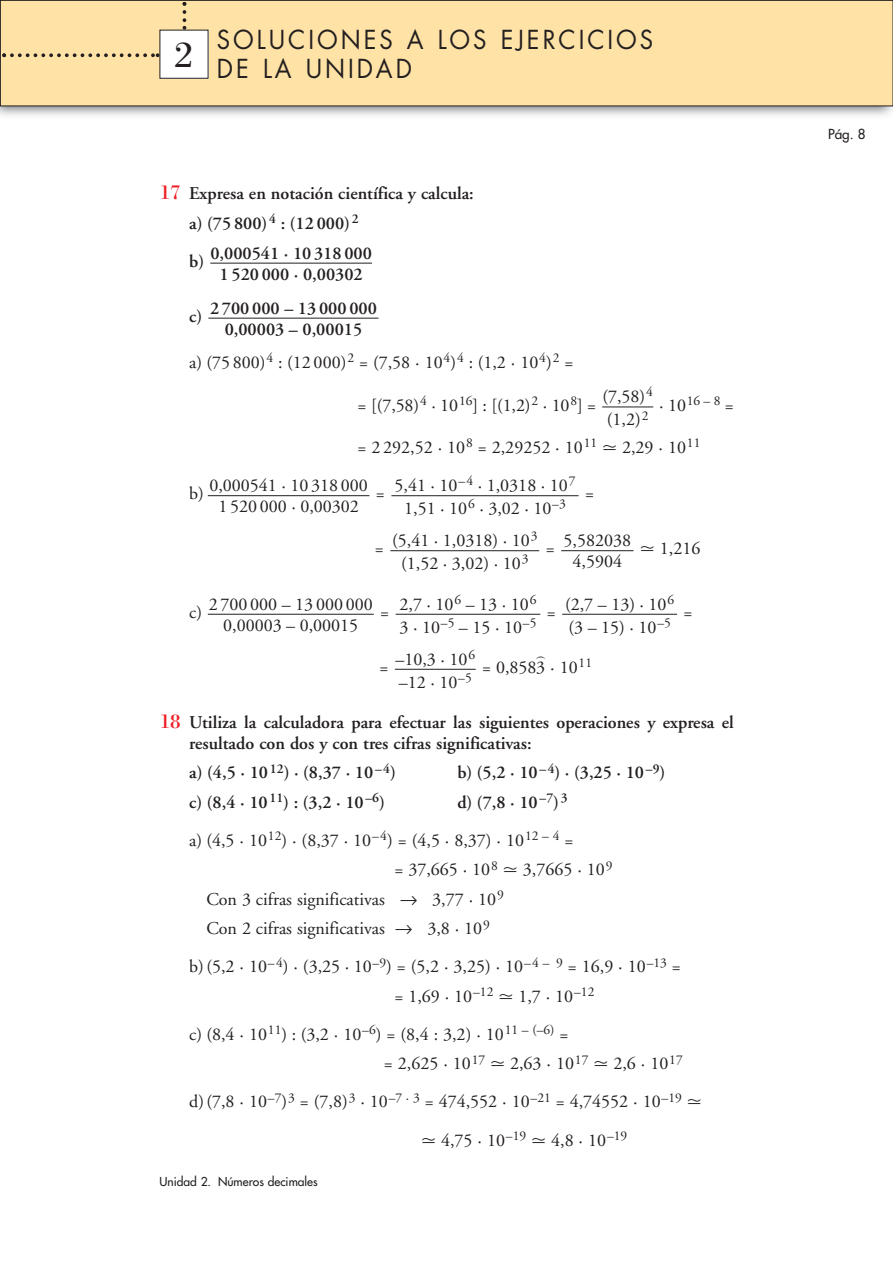
<style>
.page{position:relative;width:893px;height:1263px;background:#fff}
.page>*{position:absolute;margin:0;border:0;box-sizing:border-box;transform-origin:0 0}
.t1{font:37.5px "Bodoni";color:#231f20}
.t2{font:25.5px/28.5px "Futura";letter-spacing:.125em;color:#231f20;scale:.94 1}
.t3{font:21px "MT Extra";color:#231f20}
.t4{font:18px/23.1px "Adobe Garamond";color:#231f20}
.t5{font:600 18px/21px "Adobe Garamond";color:#231f20}
.t6{font:13.5px "Futura";color:#231f20}
.t7{font:12px "Futura";color:#231f20}
.s1{font-family:"Bodoni";font-weight:400;font-size:21px;color:#ee1d23}
.s2{font-family:"European Pi Two"}
.s3{font-weight:600}
</style>
<div class="page">
<hr style="left:395px;top:669px;width:80px;height:1px;background:#231f20">
<hr style="left:562px;top:614px;width:115px;height:1px;background:#231f20">
<hr style="left:395px;top:614px;width:145px;height:1px;background:#231f20">
<hr style="left:208px;top:614px;width:166px;height:1px;background:#231f20">
<hr style="left:561px;top:550px;width:72px;height:1px;background:#231f20">
<hr style="left:390px;top:550px;width:149px;height:1px;background:#231f20">
<hr style="left:391px;top:495px;width:187px;height:1px;background:#231f20">
<hr style="left:208px;top:495px;width:161px;height:1px;background:#231f20">
<hr style="left:602px;top:407px;width:51px;height:1px;background:#231f20">
<hr style="left:208px;top:318px;width:170px;height:1px;background:#231f20">
<hr style="left:210px;top:263px;width:162px;height:1px;background:#231f20">
<img style="left:0;top:106px;width:892px;height:10px">
<div style="left:0;top:0;width:892px;height:106px;background:#ffe2a5"></div>
<div style="left:0;top:0;width:892px;height:106px;border:1px solid #231f20"></div>
<svg style="left:2px;top:53px;width:157px;height:4px"></svg>
<svg style="left:182px;top:2px;width:4px;height:28px"></svg>
<div style="left:160px;top:30px;width:48px;height:48px;background:#fff"></div>
<h1 class="t1" style="left:175px;top:41px;width:20px">2</h1>
<h1 class="t1" style="left:175px;top:41px;width:20px">1</h1>
<h2 class="t2" style="left:217px;top:28px;width:465px">SOLUCIONES A LOS EJERCICIOS<br>DE LA UNIDAD</h2>
<p class="t5" style="left:189px;top:180px;width:286px;line-height:29.5px;text-indent:-30px"><span class="s1">17</span> Expresa en notación científica y calcula: a) (75 800) <sup>4</sup> : (12 000) <sup>2</sup></p>
<p class="t5" style="left:189px;top:252px;width:16px">b)</p>
<p class="t5" style="left:189px;top:307px;width:14px">c)</p>
<p class="t4" style="left:189px;top:353px;width:385px">a) (75 800)<sup>4</sup> : (12 000)<sup>2</sup> = (7,58 · 10<sup>4</sup>)<sup>4</sup> : (1,2 · 10<sup>4</sup>)<sup>2</sup> =</p>
<p class="t4" style="left:357px;top:395px;width:240px">= [(7,58)<sup>4</sup> · 10<sup>16</sup>] : [(1,2)<sup>2</sup> · 10<sup>8</sup>] =</p>
<p class="t4" style="left:659px;top:395px;width:76px">· 10<sup>16</sup> <sup>–</sup> <sup>8</sup> =</p>
<p class="t4" style="left:357px;top:437px;width:344px">= 2 292,52 · 10<sup>8</sup> = 2,29252 · 10<sup>11</sup> <span class="s2">-</span> 2,29 · 10<sup>11</sup></p>
<p class="t4" style="left:189px;top:484px;width:16px">b)</p>
<p class="t4" style="left:376px;top:484px;width:10px">=</p>
<p class="t4" style="left:585px;top:484px;width:10px">=</p>
<p class="t5" style="left:210px;top:244px;width:163px;text-align:center">0,000541 · 10 318 000<br>1 520 000 · 0,00302</p>
<p class="t5" style="left:210px;top:299px;width:168px;text-align:center">2 700 000 – 13 000 000<br>0,00003 – 0,00015</p>
<p class="t4" style="left:602px;top:387px;width:52px">(7,58)<sup>4 </sup>(1,2)<sup>2</sup></p>
<p class="t4" style="left:394px;top:475px;width:182px;text-align:center">5,41 · 10<sup>–4</sup> · 1,0318 · 10<sup>7<br></sup>1,51 · 10<sup>6</sup> · 3,02 · 10<sup>–3</sup></p>
<p class="t4" style="left:209px;top:477px;width:160px;line-height:21px;text-align:center">0,000541 · 10 318 000<br>1 520 000 · 0,00302</p>
<p class="t4" style="left:392px;top:531px;width:147px;text-align:center">(5,41 · 1,0318) · 10<sup>3 </sup>(1,52 · 3,02) · 10<sup>3</sup></p>
<p class="t4" style="left:563px;top:532px;width:69px;line-height:21px;text-align:center">5,582038<br>4,5904</p>
<p class="t4" style="left:375px;top:539px;width:10px">=</p>
<p class="t4" style="left:545px;top:539px;width:10px">=</p>
<p class="t4" style="left:640px;top:539px;width:62px"><span class="s2">-</span> 1,216</p>
<p class="t4" style="left:399px;top:594px;width:138px">2,7 · 10<sup>6</sup> – 13 · 10<sup>6<br></sup>3 · 10<sup>–5</sup> – 15 · 10<sup>–5</sup></p>
<p class="t4" style="left:565px;top:594px;width:111px">(2,7 – 13) · 10<sup>6 </sup>(3 – 15) · 10<sup>–5</sup></p>
<p class="t4" style="left:209px;top:595px;width:165px;line-height:21px;text-align:center">2 700 000 – 13 000 000<br>0,00003 – 0,00015</p>
<p class="t4" style="left:189px;top:602px;width:14px">c)</p>
<p class="t4" style="left:380px;top:602px;width:10px">=</p>
<p class="t4" style="left:546px;top:602px;width:10px">=</p>
<p class="t4" style="left:683px;top:602px;width:10px">=</p>
<p class="t4" style="left:395px;top:649px;width:81px">–10,3 · 10<sup>6 </sup>–12 · 10<sup>–5</sup></p>
<p class="t3" style="left:536px;top:643px;width:10px">)</p>
<p class="t4" style="left:379px;top:657px;width:10px">=</p>
<p class="t4" style="left:482px;top:657px;width:111px">= 0,8583 · 10<sup>11</sup></p>
<p class="t5" style="left:189px;top:713px;width:546px;text-indent:-30px"><span class="s1">18</span> Utiliza la calculadora para efectuar las siguientes operaciones y expresa el resultado con dos y con tres cifras significativas:</p>
<p class="t5" style="left:189px;top:764px;width:208px">a) (4,5 · 10<sup>12</sup>) · (8,37 · 10<sup>–4</sup>)</p>
<p class="t5" style="left:457px;top:764px;width:209px">b) (5,2 · 10<sup>–4</sup>) · (3,25 · 10<sup>–9</sup>)</p>
<p class="t5" style="left:189px;top:793px;width:197px">c) (8,4 · 10<sup>11</sup>) : (3,2 · 10<sup>–6</sup>)</p>
<p class="t4" style="left:189px;top:785px;width:385px;line-height:38px;text-indent:268px"><span class="s3">d) (7,8 · 10</span><sup>–7</sup><span class="s3">)</span> <sup>3 </sup>a) (4,5 · 10<sup>12</sup>) · (8,37 · 10<sup>–4</sup>) = (4,5 · 8,37) · 10<sup>12</sup> <sup>–</sup> <sup>4</sup> =</p>
<p class="t4" style="left:206px;top:857px;width:407px;line-height:29.5px;text-indent:188px">= 37,665 · 10<sup>8</sup> <span class="s2">-</span> 3,7665 · 10<sup>9<br></sup>Con 3 cifras significativas → 3,77 · 10<sup>9<br></sup>Con 2 cifras significativas → 3,8 · 10<sup>9</sup></p>
<p class="t4" style="left:394px;top:954px;width:288px;line-height:29.5px;text-indent:-205px">b) (5,2 · 10<sup>–4</sup>) · (3,25 · 10<sup>–9</sup>) = (5,2 · 3,25) · 10<sup>–4</sup> <sup>–</sup> <sup>9</sup> = 16,9 · 10<sup>–13</sup> = = 1,69 · 10<sup>–12</sup> <span class="s2">-</span> 1,7 · 10<sup>–12</sup></p>
<p class="t4" style="left:384px;top:1021px;width:300px;line-height:29.5px;text-indent:-194px">c) (8,4 · 10<sup>11</sup>) : (3,2 · 10<sup>–6</sup>) = (8,4 : 3,2) · 10<sup>11</sup> <sup>–</sup> <sup>(–6)</sup> =<br>= 2,625 · 10<sup>17</sup> <span class="s2">-</span> 2,63 · 10<sup>17</sup> <span class="s2">-</span> 2,6 · 10<sup>17</sup></p>
<p class="t4" style="left:189px;top:1092px;width:514px">d)(7,8 · 10<sup>–7</sup>)<sup>3</sup> = (7,8)<sup>3</sup> · 10<sup>–7</sup> <sup>·</sup> <sup>3</sup> = 474,552 · 10<sup>–21</sup> = 4,74552 · 10<sup>–19</sup> <span class="s2">-</span></p>
<p class="t4" style="left:421px;top:1130px;width:207px"><span class="s2">-</span> 4,75 · 10<sup>–19</sup> <span class="s2">-</span> 4,8 · 10<sup>–19</sup></p>
<p class="t7" style="left:159px;top:1176px;width:160px">Unidad 2. Números decimales</p>
<p class="t6" style="left:828px;top:128px;width:39px">Pág. 8</p>
</div>
